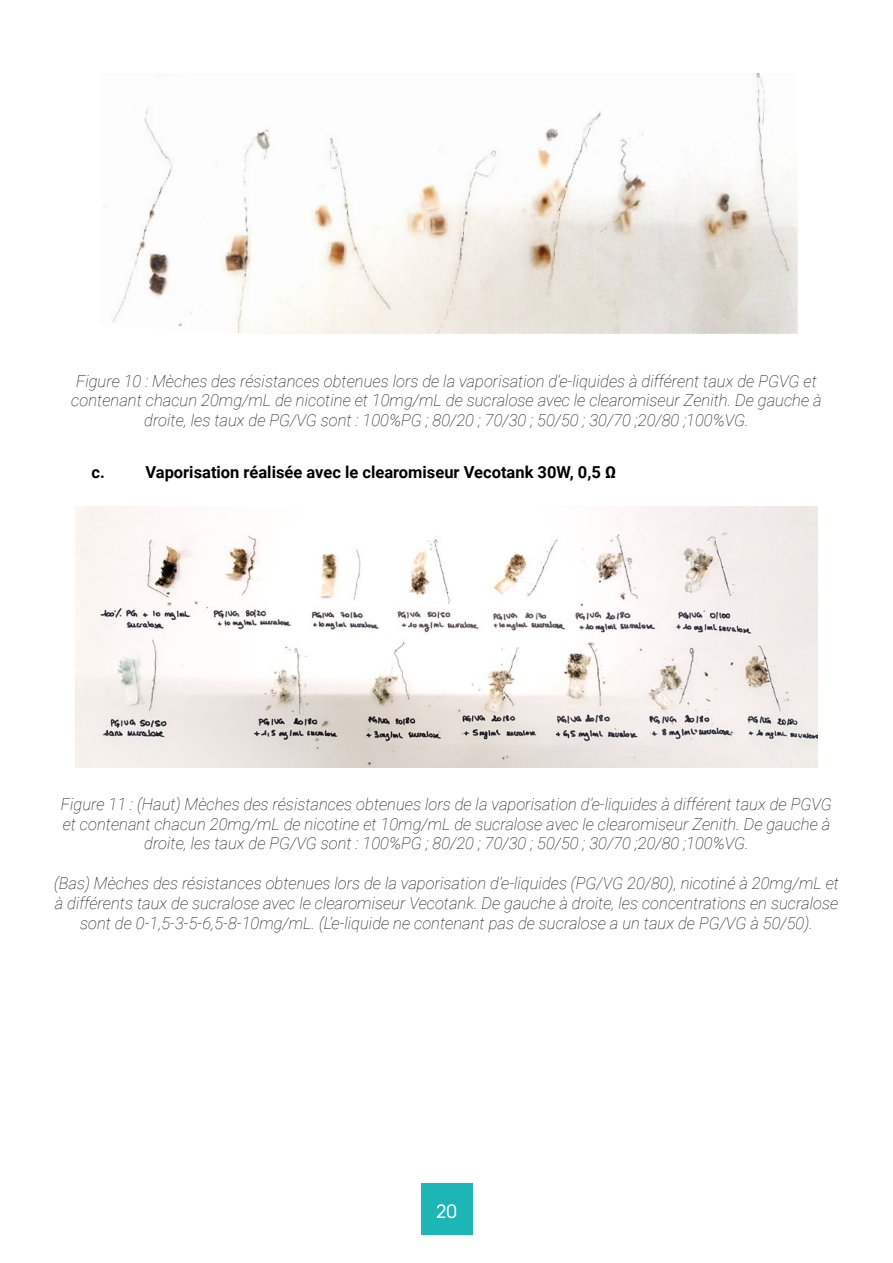
<style>
.page{position:relative;width:893px;height:1263px;background:#fff}
.page>*{position:absolute;margin:0;border:0;box-sizing:border-box;transform-origin:0 0}
.t1{font:18px "Manrope";color:#fff}
.t2{font:italic 100 16.5px/19.8px "Roboto";color:#000;text-align:center}
.t3{font:700 16.5px "Roboto";color:#000}
</style>
<div class="page">
<div style="left:421px;top:1183px;width:51px;height:51px;background:#1db5b6"></div>
<img style="left:104px;top:73px;width:694px;height:261px">
<img style="left:75px;top:506px;width:743px;height:261px">
<p class="t2" style="left:71px;top:370px;width:752px">Figure 10 : Mèches des résistances obtenues lors de la vaporisation d’e-liquides à différent taux de PGVG et contenant chacun 20mg/mL de nicotine et 10mg/mL de sucralose avec le clearomiseur Zenith. De gauche à droite, les taux de PG/VG sont : 100%PG ; 80/20 ; 70/30 ; 50/50 ; 30/70 ;20/80 ;100%VG.</p>
<p class="t3" style="left:91px;top:461px;width:15px">c.</p>
<p class="t3" style="left:145px;top:461px;width:472px">Vaporisation réalisée avec le clearomiseur Vecotank 30W, 0,5 Ω</p>
<p class="t2" style="left:61px;top:793px;width:773px">Figure 11 : (Haut) Mèches des résistances obtenues lors de la vaporisation d’e-liquides à différent taux de PGVG et contenant chacun 20mg/mL de nicotine et 10mg/mL de sucralose avec le clearomiseur Zenith. De gauche à droite, les taux de PG/VG sont : 100%PG ; 80/20 ; 70/30 ; 50/50 ; 30/70 ;20/80 ;100%VG.</p>
<p class="t2" style="left:54px;top:872px;width:786px">(Bas) Mèches des résistances obtenues lors de la vaporisation d’e-liquides (PG/VG 20/80), nicotiné à 20mg/mL et à différents taux de sucralose avec le clearomiseur Vecotank. De gauche à droite, les concentrations en sucralose sont de 0-1,5-3-5-6,5-8-10mg/mL. (L’e-liquide ne contenant pas de sucralose a un taux de PG/VG à 50/50).</p>
<p class="t1" style="left:436px;top:1200px;width:22px">20</p>
</div>
